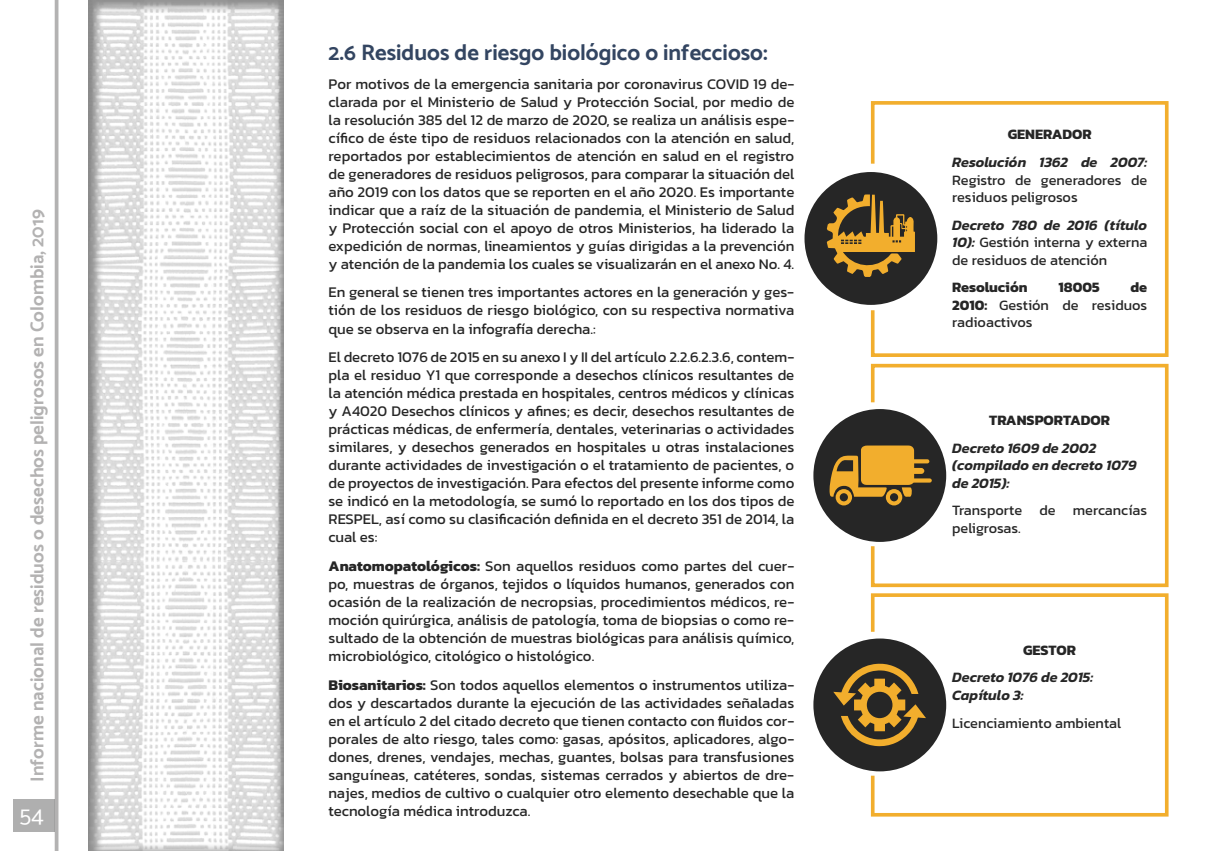
<style>
.page{position:relative;width:1205px;height:851px;background:#fff}
.page>*{position:absolute;margin:0;border:0;box-sizing:border-box;transform-origin:0 0}
.t1{font:23.75px "Catamaran";color:#fff}
.t2{font:700 22.5px "Catamaran";color:#334561}
.t3{font:700 18.75px "Catamaran";color:#b3b2b2}
.t4{font:15px/18px "Kanit";color:#262626;text-align:justify}
.t5{font:14.5px/17.5px "Kanit";color:#262626}
.t6{font:italic 600 14.5px/17.5px "Kanit";color:#262626}
.t7{font:700 14.5px "Kanit";color:#262626}
.s1{font-weight:700}
.s2{font-weight:600;font-style:italic}
</style>
<div class="page">
<hr style="left:55px;top:0;width:3px;height:850px;background:#b3b2b2">
<div style="left:13px;top:799px;width:42px;height:33px;background:#afafaf"></div>
<div style="left:813px;top:409px;width:133px;height:133px;background:#262626;border-radius:50%"></div>
<div style="left:813px;top:638px;width:133px;height:133px;background:#262626;border-radius:50%"></div>
<div style="left:804px;top:172px;width:133px;height:133px;background:#262626;border-radius:50%"></div>
<svg style="left:869px;top:101px;width:300px;height:256px"></svg>
<svg style="left:869px;top:363px;width:300px;height:225px"></svg>
<svg style="left:869px;top:593px;width:300px;height:224px"></svg>
<div style="left:79px;top:0;width:214px;height:850px;background:#000;opacity:.92"></div>
<svg style="left:827px;top:194px;width:88px;height:83px"></svg>
<svg style="left:829px;top:445px;width:103px;height:60px"></svg>
<svg style="left:833px;top:663px;width:93px;height:83px"></svg>
<p class="t3" style="left:23px;top:781px;width:573px;rotate:-90deg">Informe nacional de residuos o desechos peligrosos en Colombia, 2019</p>
<h1 class="t1" style="left:20px;top:797px;width:26px">54</h1>
<h2 class="t2" style="left:328px;top:35px;width:441px">2.6 Residuos de riesgo biológico o infeccioso:</h2>
<p class="t4" style="left:328px;top:74px;width:467px">Por motivos de la emergencia sanitaria por coronavirus COVID 19 de&shy;clarada por el Ministerio de Salud y Protección Social, por medio de la resolución 385 del 12 de marzo de 2020, se realiza un análisis espe&shy;cífico de éste tipo de residuos relacionados con la atención en salud, reportados por establecimientos de atención en salud en el registro de generadores de residuos peligrosos, para comparar la situación del año 2019 con los datos que se reporten en el año 2020. Es importante indicar que a raíz de la situación de pandemia, el Ministerio de Salud y Protección social con el apoyo de otros Ministerios, ha liderado la expedición de normas, lineamientos y guías dirigidas a la prevención y atención de la pandemia los cuales se visualizarán en el anexo No. 4.</p>
<p class="t4" style="left:328px;top:283px;width:467px">En general se tienen tres importantes actores en la generación y ges&shy;tión de los residuos de riesgo biológico, con su respectiva normativa que se observa en la infografía derecha.:</p>
<p class="t4" style="left:328px;top:348px;width:467px">El decreto 1076 de 2015 en su anexo I y II del artículo 2.2.6.2.3.6, contem&shy;pla el residuo Y1 que corresponde a desechos clínicos resultantes de la atención médica prestada en hospitales, centros médicos y clínicas y A4020 Desechos clínicos y afines; es decir, desechos resultantes de prácticas médicas, de enfermería, dentales, veterinarias o actividades similares, y desechos generados en hospitales u otras instalaciones durante actividades de investigación o el tratamiento de pacientes, o de proyectos de investigación. Para efectos del presente informe como se indicó en la metodología, se sumó lo reportado en los dos tipos de RESPEL, así como su clasificación definida en el decreto 351 de 2014, la cual es:</p>
<p class="t4" style="left:328px;top:556px;width:467px"><span class="s1">Anatomopatológicos:</span> Son aquellos residuos como partes del cuer&shy;po, muestras de órganos, tejidos o líquidos humanos, generados con ocasión de la realización de necropsias, procedimientos médicos, re&shy;moción quirúrgica, análisis de patología, toma de biopsias o como re&shy;sultado de la obtención de muestras biológicas para análisis químico, microbiológico, citológico o histológico.</p>
<p class="t4" style="left:328px;top:675px;width:467px"><span class="s1">Biosanitarios:</span> Son todos aquellos elementos o instrumentos utiliza&shy;dos y descartados durante la ejecución de las actividades señaladas en el artículo 2 del citado decreto que tienen contacto con fluidos cor&shy;porales de alto riesgo, tales como: gasas, apósitos, aplicadores, algo&shy;dones, drenes, vendajes, mechas, guantes, bolsas para transfusiones sanguíneas, catéteres, sondas, sistemas cerrados y abiertos de dre&shy;najes, medios de cultivo o cualquier otro elemento desechable que la tecnología médica introduzca.</p>
<p class="t7" style="left:1008px;top:123px;width:85px">GENERADOR</p>
<p class="t6" style="left:952px;top:153px;width:196px">Resolución 1362 de 2007:</p>
<p class="t5" style="left:952px;top:171px;width:196px">Registro de generadores de residuos peligrosos</p>
<p class="t5" style="left:952px;top:216px;width:197px;text-align:justify"><span class="s2">Decreto 780 de 2016 (título 10):</span> Gestión interna y externa de residuos de atención</p>
<p class="t7" style="left:952px;top:276px;width:77px">Resolución</p>
<p class="t7" style="left:1058px;top:276px;width:43px">18005</p>
<p class="t5" style="left:952px;top:278px;width:196px;text-align:justify;text-indent:178px"><span class="s1">de 2010:</span> Gestión de residuos radioactivos</p>
<p class="t7" style="left:989px;top:409px;width:122px">TRANSPORTADOR</p>
<p class="t6" style="left:952px;top:438px;width:186px">Decreto 1609 de 2002 (compilado en decreto 1079 de 2015):</p>
<p class="t5" style="left:952px;top:501px;width:196px">Transporte de mercancías peligrosas.</p>
<p class="t7" style="left:1023px;top:638px;width:54px">GESTOR</p>
<p class="t6" style="left:952px;top:668px;width:143px">Decreto 1076 de 2015:<br>Capítulo 3:</p>
<p class="t5" style="left:952px;top:713px;width:171px">Licenciamiento ambiental</p>
</div>
